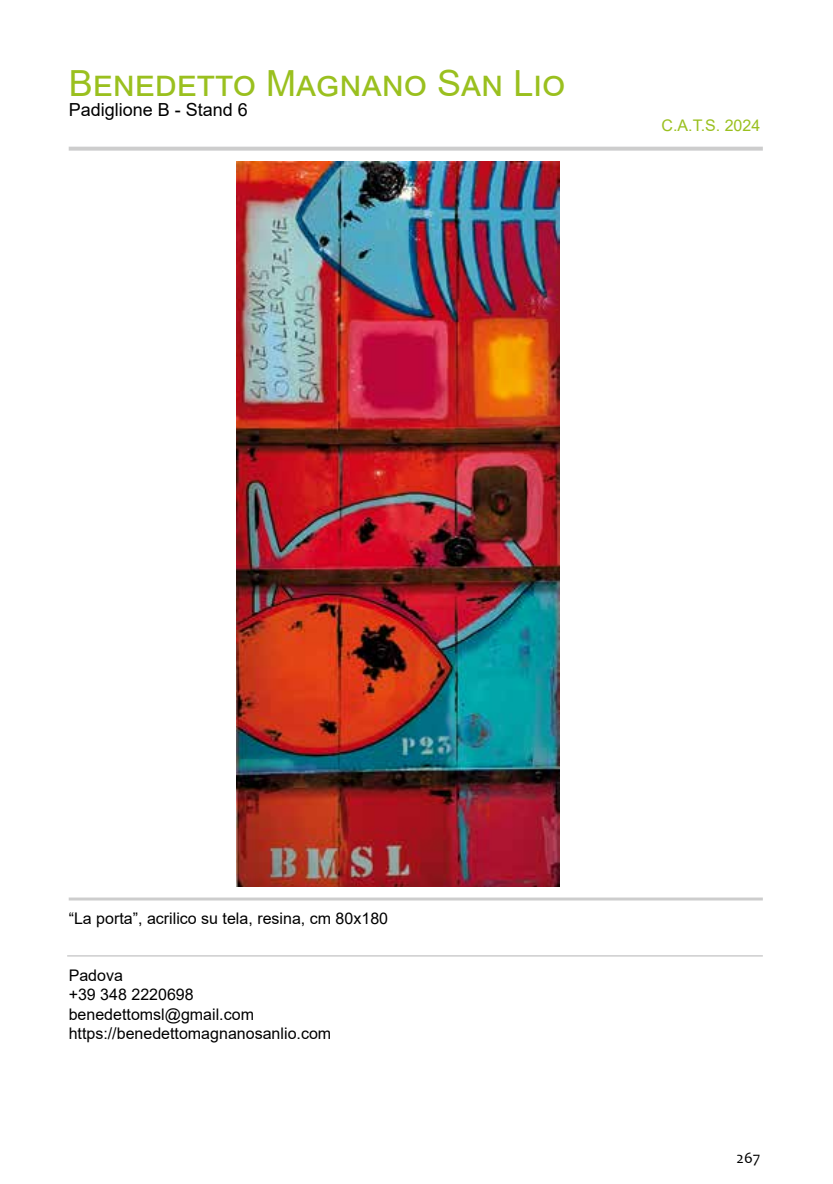
<style>
.page{position:relative;width:833px;height:1184px;background:#fff}
.page>*{position:absolute;margin:0;border:0;box-sizing:border-box;transform-origin:0 0}
.t1{font:36px "Arial";color:#9ac01f}
.t2{font:18px "Arial";color:#000}
.t3{font:16px/19.2px "Arial";color:#000}
.t4{font:16px "Arial";color:#9ac01f}
.t5{font:16px "Candara";color:#000}
</style>
<div class="page">
<svg style="left:69px;top:147px;width:693px;height:4px;background:#d1d1d1"></svg>
<hr style="left:69px;top:897px;width:693px;height:3px;background:#58585a">
<hr style="left:67px;top:955px;width:695px;height:2px;background:#58585a">
<img style="left:236px;top:161px;width:323px;height:726px">
<h1 class="t1" style="left:69px;top:59px;width:498px">Benedetto Magnano San Lio</h1>
<p class="t2" style="left:69px;top:98px;width:181px">Padiglione B - Stand 6</p>
<p class="t4" style="left:661px;top:114px;width:100px">C.A.T.S. 2024</p>
<p class="t3" style="left:69px;top:909px;width:321px">“La porta”, acrilico su tela, resina, cm 80x180</p>
<p class="t3" style="left:69px;top:966px;width:264px">Padova<br>+39 348 2220698 benedettomsl@gmail.com https://benedettomagnanosanlio.com</p>
<p class="t5" style="left:736px;top:1147px;width:25px">267</p>
</div>
